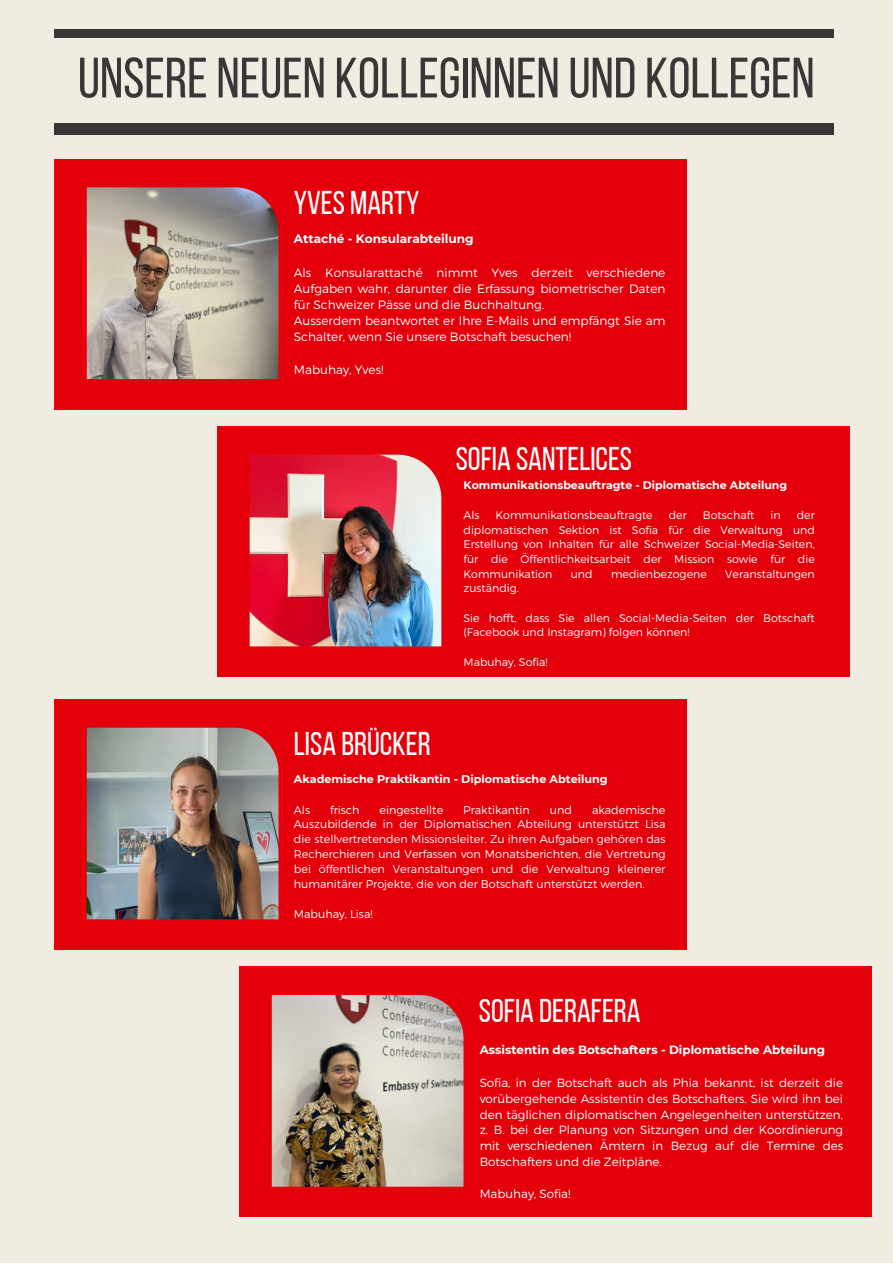
<style>
.page{position:relative;width:893px;height:1264px;background:#fff}
.page>*{position:absolute;margin:0;border:0;box-sizing:border-box;transform-origin:0 0}
.t1{font:56.85px "Bebas Neue";color:#383637}
.t2{font:32.85px "Bebas Neue";color:#fff}
.t3{font:300 12.15px/16.2px "Montserrat";color:#fff;text-align:justify}
.t4{font:700 12.15px "Montserrat";color:#fff}
.t5{font:300 11.85px/15.9px "Montserrat";color:#fff;text-align:justify}
.t6{font:700 11.85px "Montserrat";color:#fff}
.t7{font:300 11.1px/14.9px "Montserrat";color:#fff;text-align:justify}
.t8{font:700 11.1px "Montserrat";color:#fff}
.t9{font:300 10.95px/14.7px "Montserrat";color:#fff;text-align:justify}
.t10{font:700 10.95px "Montserrat";color:#fff}
</style>
<div class="page">
<div style="left:0;top:0;width:892px;height:1262px;background:#f0ece1"></div>
<div style="left:54px;top:159px;width:632px;height:250px;background:#e3000b"></div>
<div style="left:54px;top:29px;width:779px;height:9px;background:#383637"></div>
<div style="left:54px;top:123px;width:779px;height:11px;background:#383637"></div>
<img style="left:87px;top:187px;width:191px;height:192px">
<div style="left:217px;top:426px;width:632px;height:251px;background:#e3000b"></div>
<img style="left:249px;top:454px;width:192px;height:192px">
<div style="left:54px;top:699px;width:632px;height:250px;background:#e3000b"></div>
<img style="left:87px;top:727px;width:191px;height:192px">
<div style="left:239px;top:966px;width:632px;height:251px;background:#e3000b"></div>
<img style="left:272px;top:995px;width:191px;height:191px">
<p class="t1" style="left:78px;top:55px;width:738px">UNSERE NEUEN KOLLEGINNEN UND KOLLEGEN</p>
<p class="t2" style="left:294px;top:190px;width:127px">YVES MARTY</p>
<p class="t4" style="left:294px;top:231px;width:181px">Attaché - Konsularabteilung</p>
<p class="t3" style="left:294px;top:264px;width:373px">Als Konsularattaché nimmt Yves derzeit verschiedene Aufgaben wahr, darunter die Erfassung biometrischer Daten für Schweizer Pässe und die Buchhaltung.</p>
<p class="t3" style="left:294px;top:312px;width:373px">Ausserdem beantwortet er Ihre E-Mails und empfängt Sie am<br>Schalter, wenn Sie unsere Botschaft besuchen!</p>
<p class="t3" style="left:294px;top:361px;width:91px">Mabuhay, Yves!</p>
<p class="t2" style="left:455px;top:446px;width:178px">SOFIA SANTELICES</p>
<p class="t10" style="left:463px;top:478px;width:325px">Kommunikationsbeauftragte - Diplomatische Abteilung</p>
<p class="t9" style="left:463px;top:507px;width:17px">Als</p>
<p class="t9" style="left:495px;top:507px;width:159px">Kommunikationsbeauftragte</p>
<p class="t9" style="left:668px;top:507px;width:20px">der</p>
<p class="t9" style="left:702px;top:507px;width:53px">Botschaft</p>
<p class="t9" style="left:770px;top:507px;width:12px">in</p>
<p class="t9" style="left:463px;top:507px;width:353px;text-indent:333px">der diplomatischen Sektion ist Sofia für die Verwaltung und Erstellung von Inhalten für alle Schweizer Social-Media-Seiten, für die Öffentlichkeitsarbeit der Mission sowie für die Kommunikation</p>
<p class="t9" style="left:570px;top:566px;width:23px">und</p>
<p class="t9" style="left:611px;top:566px;width:97px">medienbezogene</p>
<p class="t9" style="left:725px;top:566px;width:91px">Veranstaltungen</p>
<p class="t2" style="left:294px;top:730px;width:138px">LISA BRÜCKER</p>
<p class="t9" style="left:463px;top:580px;width:57px">zuständig.</p>
<p class="t9" style="left:463px;top:610px;width:353px">Sie hofft, dass Sie allen Social-Media-Seiten der Botschaft (Facebook und Instagram) folgen können!</p>
<p class="t9" style="left:463px;top:654px;width:86px">Mabuhay, Sofia!</p>
<p class="t8" style="left:294px;top:772px;width:315px">Akademische Praktikantin - Diplomatische Abteilung</p>
<p class="t7" style="left:294px;top:801px;width:18px">Als</p>
<p class="t7" style="left:330px;top:801px;width:31px">frisch</p>
<p class="t7" style="left:379px;top:801px;width:65px">eingestellte</p>
<p class="t7" style="left:463px;top:801px;width:68px">Praktikantin</p>
<p class="t7" style="left:550px;top:801px;width:24px">und</p>
<p class="t7" style="left:294px;top:801px;width:373px;text-indent:298px">akademische Auszubildende in der Diplomatischen Abteilung unterstützt Lisa die stellvertretenden Missionsleiter. Zu ihren Aufgaben gehören das Recherchieren und Verfassen von Monatsberichten, die Vertretung bei öffentlichen Veranstaltungen und die Verwaltung kleinerer humanitärer Projekte, die von der Botschaft unterstützt werden.</p>
<p class="t7" style="left:294px;top:906px;width:80px">Mabuhay, Lisa!</p>
<p class="t2" style="left:479px;top:997px;width:163px">SOFIA DERAFERA</p>
<p class="t6" style="left:479px;top:1042px;width:347px">Assistentin des Botschafters - Diplomatische Abteilung</p>
<p class="t5" style="left:479px;top:1074px;width:365px">Sofia, in der Botschaft auch als Phia bekannt, ist derzeit die vorübergehende Assistentin des Botschafters. Sie wird ihn bei den täglichen diplomatischen Angelegenheiten unterstützen, z. B. bei der Planung von Sitzungen und der Koordinierung mit verschiedenen Ämtern in Bezug auf die Termine des Botschafters und die Zeitpläne.</p>
<p class="t5" style="left:479px;top:1185px;width:92px">Mabuhay, Sofia!</p>
</div>
